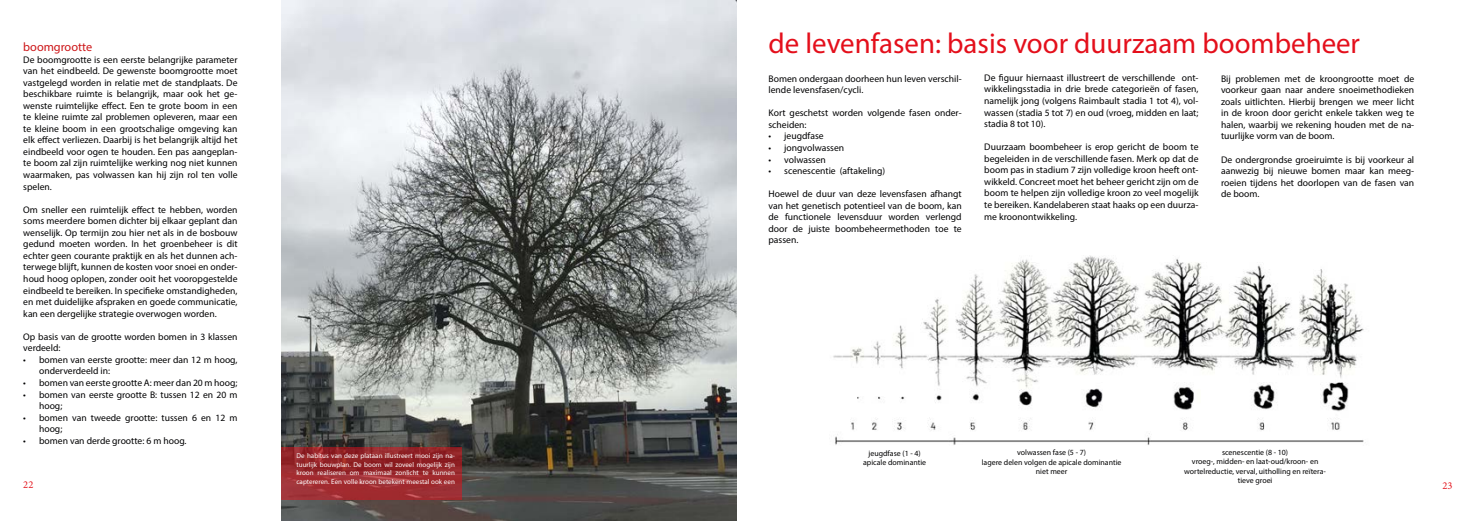
<style>
.page{position:relative;width:1474px;height:521px;background:#fff}
.page>*{position:absolute;margin:0;border:0;box-sizing:border-box;transform-origin:0 0}
.t1{font:28.88px "Myriad Pro";color:#e40f1b}
.t2{font:12.25px "Myriad Pro";color:#cd1719}
.t3{font:10.5px "Minion Pro";color:#e4151d}
.t4{font:9.62px/11.5px "Myriad Pro";color:#020203;text-align:justify}
.t5{font:7.88px/9.5px "Myriad Pro";color:#020203;text-align:center}
.t6{font:7px/8.4px "Myriad Pro";color:#fff;text-align:justify}
</style>
<div class="page">
<img style="left:281px;top:0;width:456px;height:521px">
<svg style="left:281px;top:446px;width:181px;height:53px;background:#98292d"></svg>
<img style="left:833px;top:255px;width:531px;height:190px">
<p class="t2" style="left:23px;top:39px;width:70px">boomgrootte</p>
<p class="t4" style="left:23px;top:53px;width:216px">De boomgrootte is een eerste belangrijke parameter van het eindbeeld. De gewenste boomgrootte moet vastgelegd worden in relatie met de standplaats. De beschikbare ruimte is belangrijk, maar ook het ge&shy;wenste ruimtelijke effect. Een te grote boom in een te kleine ruimte zal problemen opleveren, maar een te kleine boom in een grootschalige omgeving kan elk effect verliezen. Daarbij is het belangrijk altijd het eindbeeld voor ogen te houden. Een pas aangeplan&shy;te boom zal zijn ruimtelijke werking nog niet kunnen waarmaken, pas volwassen kan hij zijn rol ten volle spelen.</p>
<p class="t4" style="left:23px;top:203px;width:216px">Om sneller een ruimtelijk effect te hebben, worden soms meerdere bomen dichter bij elkaar geplant dan wenselijk. Op termijn zou hier net als in de bosbouw gedund moeten worden. In het groenbeheer is dit echter geen courante praktijk en als het dunnen ach&shy;terwege blijft, kunnen de kosten voor snoei en onder&shy;houd hoog oplopen, zonder ooit het vooropgestelde eindbeeld te bereiken. In specifieke omstandigheden, en met duidelijke afspraken en goede communicatie, kan een dergelijke strategie overwogen worden.</p>
<p class="t4" style="left:23px;top:331px;width:216px">Op basis van de grootte worden bomen in 3 klassen verdeeld:</p>
<p class="t4" style="left:39px;top:354px;width:200px;text-indent:-16px">• bomen van eerste grootte: meer dan 12 m hoog, onderverdeeld in:</p>
<p class="t4" style="left:23px;top:377px;width:216px">• bomen van eerste grootte A: meer dan 20 m hoog;</p>
<p class="t4" style="left:39px;top:388px;width:200px;text-indent:-16px">• bomen van eerste grootte B: tussen 12 en 20 m hoog;</p>
<p class="t4" style="left:39px;top:411px;width:200px;text-indent:-16px">• bomen van tweede grootte: tussen 6 en 12 m hoog;</p>
<p class="t4" style="left:23px;top:434px;width:165px">• bomen van derde grootte: 6 m hoog.</p>
<h1 class="t1" style="left:768px;top:26px;width:593px">de levenfasen: basis voor duurzaam boombeheer</h1>
<p class="t4" style="left:768px;top:72px;width:195px">Bomen ondergaan doorheen hun leven verschil&shy;lende levensfasen/cycli.</p>
<p class="t4" style="left:768px;top:107px;width:195px">Kort geschetst worden volgende fasen onder&shy;scheiden:</p>
<p class="t4" style="left:768px;top:130px;width:57px">• jeugdfase</p>
<p class="t4" style="left:768px;top:142px;width:77px">• jongvolwassen</p>
<p class="t4" style="left:768px;top:153px;width:59px">• volwassen</p>
<p class="t4" style="left:768px;top:165px;width:118px">• scenescentie (aftakeling)</p>
<p class="t4" style="left:768px;top:188px;width:195px">Hoewel de duur van deze levensfasen afhangt van het genetisch potentieel van de boom, kan de functionele levensduur worden verlengd door de juiste boombeheermethoden toe te passen.</p>
<p class="t4" style="left:984px;top:72px;width:216px">De figuur hiernaast illustreert de verschillende ont&shy;wikkelingsstadia in drie brede categorieën of fasen, namelijk jong (volgens Raimbault stadia 1 tot 4), vol&shy;wassen (stadia 5 tot 7) en oud (vroeg, midden en laat; stadia 8 tot 10).</p>
<p class="t4" style="left:984px;top:141px;width:216px">Duurzaam boombeheer is erop gericht de boom te begeleiden in de verschillende fasen. Merk op dat de boom pas in stadium 7 zijn volledige kroon heeft ont&shy;wikkeld. Concreet moet het beheer gericht zijn om de boom te helpen zijn volledige kroon zo veel mogelijk te bereiken. Kandelaberen staat haaks op een duurza&shy;me kroonontwikkeling.</p>
<p class="t4" style="left:1221px;top:72px;width:195px">Bij problemen met de kroongrootte moet de voorkeur gaan naar andere snoeimethodieken zoals uitlichten. Hierbij brengen we meer licht in de kroon door gericht enkele takken weg te halen, waarbij we rekening houden met de na&shy;tuurlijke vorm van de boom.</p>
<p class="t4" style="left:1221px;top:153px;width:195px">De ondergrondse groeiruimte is bij voorkeur al aanwezig bij nieuwe bomen maar kan meeg&shy;roeien tijdens het doorlopen van de fasen van de boom.</p>
<p class="t6" style="left:296px;top:452px;width:160px">De habitus van deze plataan illustreert mooi zijn na&shy;tuurlijk bouwplan. De boom wil zoveel mogelijk zijn kroon realiseren om maximaal zonlicht te kunnen captereren. Een volle kroon betekent meestal ook een</p>
<p class="t5" style="left:863px;top:448px;width:64px">jeugdfase (1 - 4) apicale dominantie</p>
<p class="t5" style="left:981px;top:448px;width:141px">volwassen fase (5 - 7)<br>lagere delen volgen de apicale dominantie niet meer</p>
<p class="t5" style="left:1184px;top:447px;width:143px">scenescentie (8 - 10)<br>vroeg-, midden- en laat-oud/kroon- en wortelreductie, verval, uitholling en reïtera&shy;tieve groei</p>
<p class="t3" style="left:23px;top:478px;width:12px">22</p>
<p class="t3" style="left:1442px;top:479px;width:12px">23</p>
</div>
